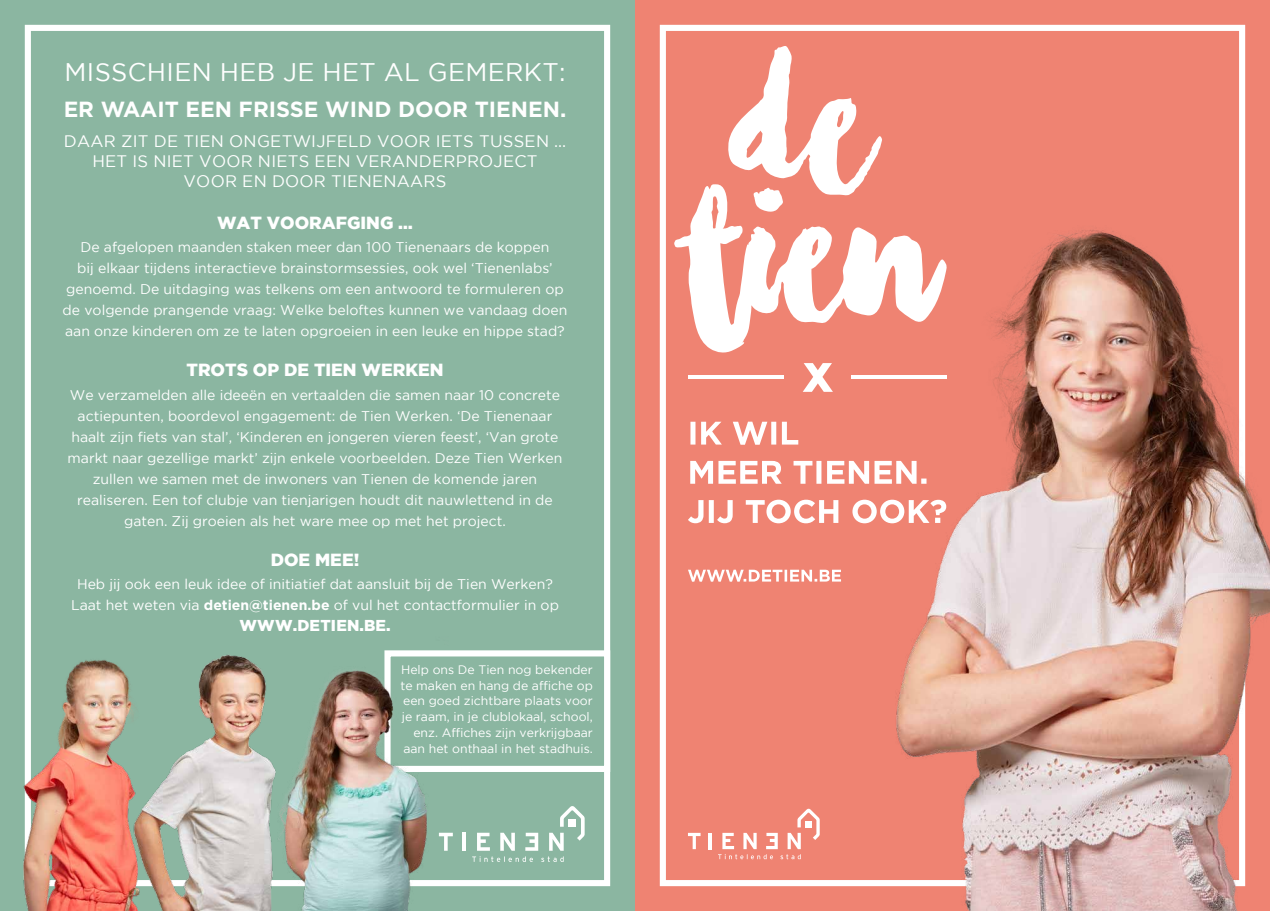
<style>
.page{position:relative;width:1270px;height:911px;background:#fff}
.page>*{position:absolute;margin:0;border:0;box-sizing:border-box;transform-origin:0 0}
.t1{font:25.38px "Gotham";letter-spacing:.015em;color:#fff}
.t2{font:700 21.88px "Gotham";color:#fff}
.t3{font:900 17.5px "Gotham";color:#fff}
.t4{font:16.62px/19.9px "Gotham";letter-spacing:.015em;color:#fff;text-align:center}
.t5{font:900 15.75px "Gotham";letter-spacing:.015em;color:#fff}
.t6{font:14px/21px "Gotham";color:#fff;text-align:center}
.t7{font:12.25px/15.8px "Gotham";color:#fff;text-align:right}
.s1{font-weight:700}
</style>
<div class="page">
<div style="left:635px;top:0;width:635px;height:910px;background:#ef8372"></div>
<div style="left:0;top:0;width:635px;height:910px;background:#8bb6a1"></div>
<div style="left:25px;top:25px;width:585px;height:860px;border:6px solid #fff"></div>
<svg style="left:472px;top:856px;width:61px;height:5px"></svg>
<svg style="left:541px;top:856px;width:23px;height:5px"></svg>
<svg style="left:448px;top:832px;width:5px;height:5px"></svg>
<hr style="left:462px;top:832px;width:4px;height:18px;background:#fff">
<svg style="left:477px;top:832px;width:13px;height:18px"></svg>
<svg style="left:500px;top:832px;width:15px;height:18px"></svg>
<svg style="left:525px;top:832px;width:13px;height:18px"></svg>
<svg style="left:549px;top:806px;width:36px;height:44px"></svg>
<div style="left:660px;top:25px;width:585px;height:860px;border:6px solid #fff"></div>
<img style="left:872px;top:109px;width:398px;height:801px">
<svg style="left:688px;top:832px;width:13px;height:16px"></svg>
<hr style="left:709px;top:832px;width:3px;height:16px;background:#fff">
<svg style="left:718px;top:808px;width:102px;height:51px"></svg>
<hr style="left:689px;top:375px;width:95px;height:4px;background:#fff">
<hr style="left:852px;top:375px;width:95px;height:4px;background:#fff">
<svg style="left:803px;top:363px;width:30px;height:29px"></svg>
<svg style="left:674px;top:184px;width:274px;height:170px"></svg>
<svg style="left:727px;top:46px;width:155px;height:166px"></svg>
<svg style="left:688px;top:499px;width:258px;height:24px"></svg>
<svg style="left:690px;top:461px;width:236px;height:22px"></svg>
<svg style="left:690px;top:421px;width:108px;height:23px"></svg>
<svg style="left:688px;top:569px;width:153px;height:12px"></svg>
<div style="left:384px;top:650px;width:226px;height:121px;background:#8bb6a1;border:6px solid #fff"></div>
<img style="left:23px;top:618px;width:101px;height:292px">
<img style="left:324px;top:650px;width:124px;height:260px">
<img style="left:124px;top:655px;width:200px;height:255px">
<h1 class="t1" style="left:65px;top:58px;width:502px">MISSCHIEN HEB JE HET AL GEMERKT:</h1>
<h2 class="t2" style="left:64px;top:96px;width:504px">ER WAAIT EEN FRISSE WIND DOOR TIENEN.</h2>
<p class="t4" style="left:64px;top:130px;width:504px">DAAR ZIT DE TIEN ONGETWIJFELD VOOR IETS TUSSEN …<br>HET IS NIET VOOR NIETS EEN VERANDERPROJECT<br>VOOR EN DOOR TIENENAARS</p>
<p class="t3" style="left:217px;top:212px;width:197px">WAT VOORAFGING …</p>
<p class="t6" style="left:63px;top:236px;width:506px">De afgelopen maanden staken meer dan 100 Tienenaars de koppen<br>bij elkaar tijdens interactieve brainstormsessies, ook wel ‘Tienenlabs’ genoemd. De uitdaging was telkens om een antwoord te formuleren op de volgende prangende vraag: Welke beloftes kunnen we vandaag doen aan onze kinderen om ze te laten opgroeien in een leuke en hippe stad?</p>
<p class="t3" style="left:186px;top:360px;width:259px">TROTS OP DE TIEN WERKEN</p>
<p class="t6" style="left:68px;top:384px;width:496px">We verzamelden alle ideeën en vertaalden die samen naar 10 concrete actiepunten, boordevol engagement: de Tien Werken. ‘De Tienenaar haalt zijn fiets van stal’, ‘Kinderen en jongeren vieren feest’, ‘Van grote markt naar gezellige markt’ zijn enkele voorbeelden. Deze Tien Werken zullen we samen met de inwoners van Tienen de komende jaren realiseren. Een tof clubje van tienjarigen houdt dit nauwlettend in de gaten. Zij groeien als het ware mee op met het project.</p>
<p class="t3" style="left:271px;top:549px;width:90px">DOE MEE!</p>
<p class="t6" style="left:71px;top:573px;width:489px">Heb jij ook een leuk idee of initiatief dat aansluit bij de Tien Werken?<br>Laat het weten via <span class="s1">detien@tienen.be</span> of vul het contactformulier in op</p>
<p class="t5" style="left:239px;top:616px;width:153px">WWW.DETIEN.BE.</p>
<p class="t7" style="left:400px;top:661px;width:194px">Help ons De Tien nog bekender te maken en hang de affiche op een goed zichtbare plaats voor je raam, in je clublokaal, school, enz. Affiches zijn verkrijgbaar aan het onthaal in het stadhuis.</p>
</div>
